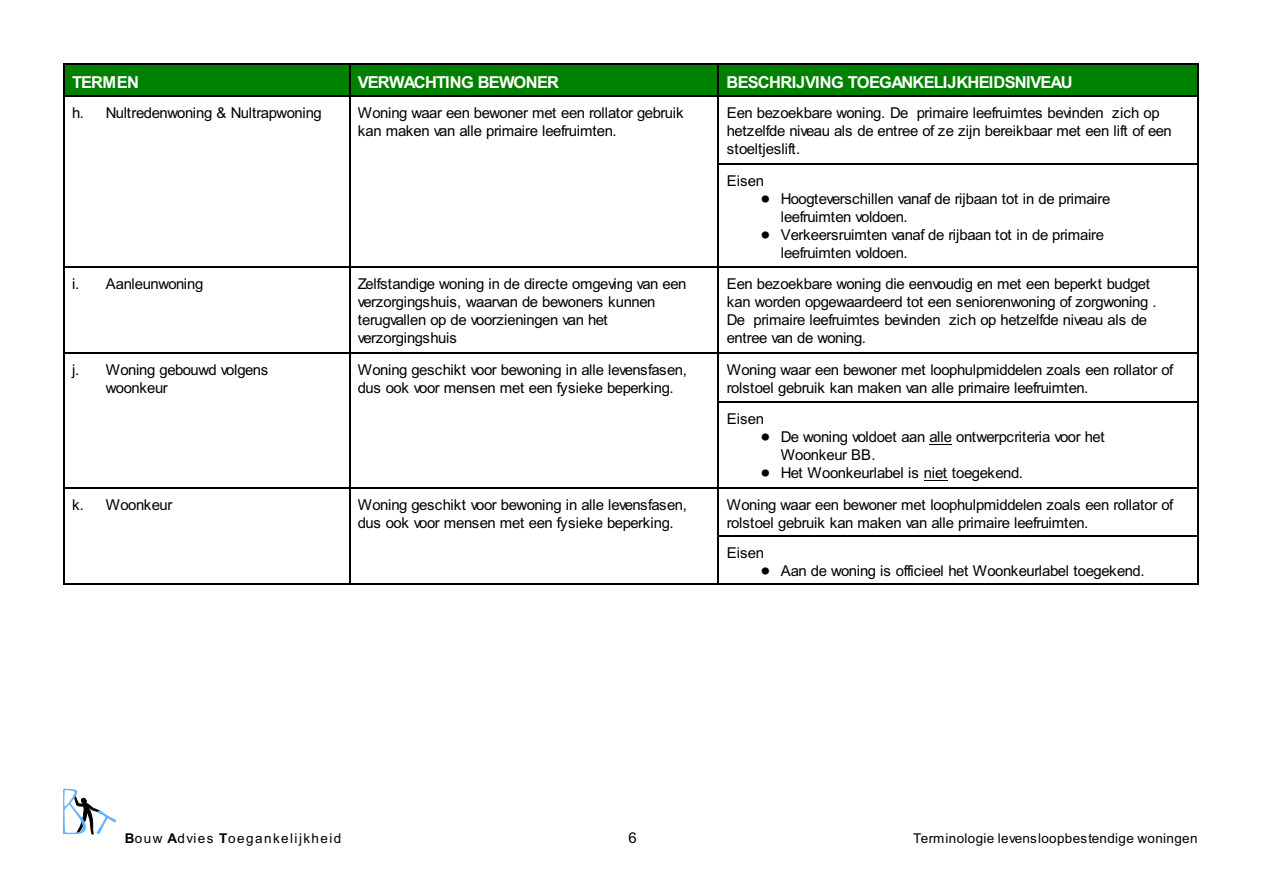
<style>
.page{position:relative;width:1263px;height:893px;background:#fff}
.page>*{position:absolute;margin:0;border:0;box-sizing:border-box;transform-origin:0 0}
.t1{font:700 16.5px "Arial";letter-spacing:-.04em;color:#fff}
.t2{font:15px/18px "Arial";letter-spacing:-.03em;color:#000}
.t3{font:13.5px "Arial";letter-spacing:.025em;color:#000}
.t4{font:13.5px "Arial";letter-spacing:.11em;color:#000}
.s1{font-weight:700}
</style>
<div class="page">
<div style="left:63px;top:63px;width:286px;height:33px;background:#008000"></div>
<hr style="left:63px;top:63px;width:1px;height:33px;background:#000">
<hr style="left:63px;top:63px;width:286px;height:1px;background:#000">
<div style="left:349px;top:63px;width:368px;height:33px;background:#008000"></div>
<hr style="left:349px;top:63px;width:1px;height:33px;background:#000">
<hr style="left:349px;top:63px;width:368px;height:1px;background:#000">
<div style="left:717px;top:63px;width:481px;height:33px;background:#008000"></div>
<hr style="left:717px;top:63px;width:2px;height:33px;background:#000">
<hr style="left:1197px;top:63px;width:1px;height:33px;background:#000">
<hr style="left:717px;top:63px;width:481px;height:1px;background:#000">
<hr style="left:63px;top:96px;width:1px;height:67px;background:#000">
<hr style="left:63px;top:96px;width:286px;height:1px;background:#000">
<hr style="left:349px;top:96px;width:1px;height:67px;background:#000">
<hr style="left:349px;top:96px;width:368px;height:1px;background:#000">
<hr style="left:717px;top:96px;width:2px;height:67px;background:#000">
<hr style="left:1197px;top:96px;width:1px;height:67px;background:#000">
<hr style="left:717px;top:96px;width:481px;height:1px;background:#000">
<hr style="left:63px;top:163px;width:1px;height:103px;background:#000">
<hr style="left:349px;top:163px;width:1px;height:103px;background:#000">
<hr style="left:717px;top:163px;width:2px;height:103px;background:#000">
<hr style="left:1197px;top:163px;width:1px;height:103px;background:#000">
<hr style="left:717px;top:163px;width:481px;height:1px;background:#000">
<hr style="left:63px;top:267px;width:1px;height:85px;background:#000">
<hr style="left:63px;top:267px;width:286px;height:1px;background:#000">
<hr style="left:349px;top:267px;width:1px;height:85px;background:#000">
<hr style="left:349px;top:267px;width:368px;height:1px;background:#000">
<hr style="left:717px;top:267px;width:2px;height:85px;background:#000">
<hr style="left:1197px;top:267px;width:1px;height:85px;background:#000">
<hr style="left:717px;top:267px;width:481px;height:1px;background:#000">
<hr style="left:63px;top:352px;width:1px;height:49px;background:#000">
<hr style="left:63px;top:352px;width:286px;height:1px;background:#000">
<hr style="left:349px;top:352px;width:1px;height:49px;background:#000">
<hr style="left:349px;top:352px;width:368px;height:1px;background:#000">
<hr style="left:717px;top:352px;width:2px;height:49px;background:#000">
<hr style="left:1197px;top:352px;width:1px;height:49px;background:#000">
<hr style="left:717px;top:352px;width:481px;height:1px;background:#000">
<hr style="left:63px;top:402px;width:1px;height:85px;background:#000">
<hr style="left:349px;top:402px;width:1px;height:85px;background:#000">
<hr style="left:717px;top:402px;width:2px;height:85px;background:#000">
<hr style="left:1197px;top:402px;width:1px;height:85px;background:#000">
<hr style="left:717px;top:402px;width:481px;height:1px;background:#000">
<hr style="left:63px;top:487px;width:1px;height:49px;background:#000">
<hr style="left:63px;top:487px;width:286px;height:1px;background:#000">
<hr style="left:349px;top:487px;width:1px;height:49px;background:#000">
<hr style="left:349px;top:487px;width:368px;height:1px;background:#000">
<hr style="left:717px;top:487px;width:2px;height:49px;background:#000">
<hr style="left:1197px;top:487px;width:1px;height:49px;background:#000">
<hr style="left:717px;top:487px;width:481px;height:1px;background:#000">
<hr style="left:63px;top:536px;width:1px;height:49px;background:#000">
<hr style="left:63px;top:583px;width:286px;height:2px;background:#000">
<hr style="left:349px;top:536px;width:1px;height:49px;background:#000">
<hr style="left:349px;top:583px;width:368px;height:2px;background:#000">
<hr style="left:717px;top:536px;width:2px;height:49px;background:#000">
<hr style="left:1197px;top:536px;width:1px;height:49px;background:#000">
<hr style="left:717px;top:536px;width:481px;height:1px;background:#000">
<hr style="left:717px;top:583px;width:481px;height:2px;background:#000">
<svg style="left:930px;top:444px;width:22px;height:1px"></svg>
<svg style="left:924px;top:480px;width:24px;height:1px"></svg>
<svg style="left:63px;top:789px;width:53px;height:45px"></svg>
<p class="t1" style="left:72px;top:76px;width:68px">TERMEN</p>
<p class="t1" style="left:358px;top:76px;width:203px">VERWACHTING BEWONER</p>
<p class="t1" style="left:726px;top:76px;width:348px">BESCHRIJVING TOEGANKELIJKHEIDSNIVEAU</p>
<p class="t2" style="left:72px;top:105px;width:251px">h. Nultredenwoning &amp; Nultrapwoning</p>
<p class="t2" style="left:358px;top:105px;width:327px">Woning waar een bewoner met een rollator gebruik kan maken van alle primaire leefruimten.</p>
<p class="t2" style="left:727px;top:105px;width:447px">Een bezoekbare woning. De primaire leefruimtes bevinden zich op hetzelfde niveau als de entree of ze zijn bereikbaar met een lift of een stoeltjeslift.</p>
<p class="t2" style="left:727px;top:173px;width:39px">Eisen</p>
<p class="t2" style="left:781px;top:191px;width:331px">Hoogteverschillen vanaf de rijbaan tot in de primaire leefruimten voldoen.<br>Verkeersruimten vanaf de rijbaan tot in de primaire leefruimten voldoen.</p>
<p class="t2" style="left:72px;top:276px;width:133px">i. Aanleunwoning</p>
<p class="t2" style="left:358px;top:276px;width:330px">Zelfstandige woning in de directe omgeving van een verzorgingshuis, waarvan de bewoners kunnen terugvallen op de voorzieningen van het verzorgingshuis</p>
<p class="t2" style="left:727px;top:276px;width:431px">Een bezoekbare woning die eenvoudig en met een beperkt budget kan worden opgewaardeerd tot een seniorenwoning of zorgwoning .<br>De primaire leefruimtes bevinden zich op hetzelfde niveau als de entree van de woning.</p>
<p class="t2" style="left:106px;top:362px;width:164px;text-indent:-34px">j. Woning gebouwd volgens woonkeur</p>
<p class="t2" style="left:358px;top:362px;width:330px">Woning geschikt voor bewoning in alle levensfasen, dus ook voor mensen met een fysieke beperking.</p>
<p class="t2" style="left:727px;top:362px;width:448px">Woning waar een bewoner met loophulpmiddelen zoals een rollator of rolstoel gebruik kan maken van alle primaire leefruimten.</p>
<p class="t2" style="left:727px;top:411px;width:39px">Eisen</p>
<p class="t2" style="left:781px;top:429px;width:325px">De woning voldoet aan alle ontwerpcriteria voor het<br>Woonkeur BB.<br>Het Woonkeurlabel is niet toegekend.</p>
<p class="t2" style="left:72px;top:497px;width:102px">k. Woonkeur</p>
<p class="t2" style="left:358px;top:497px;width:330px">Woning geschikt voor bewoning in alle levensfasen, dus ook voor mensen met een fysieke beperking.</p>
<p class="t2" style="left:727px;top:497px;width:448px">Woning waar een bewoner met loophulpmiddelen zoals een rollator of rolstoel gebruik kan maken van alle primaire leefruimten.</p>
<p class="t2" style="left:727px;top:545px;width:39px">Eisen</p>
<p class="t2" style="left:781px;top:563px;width:365px">Aan de woning is officieel het Woonkeurlabel toegekend.</p>
<p class="t4" style="left:125px;top:833px;width:218px"><span class="s1">B</span>ouw <span class="s1">A</span>dvies <span class="s1">T</span>oegankelijkheid</p>
<p class="t2" style="left:628px;top:830px;width:10px">6</p>
<p class="t3" style="left:913px;top:833px;width:286px">Terminologie levensloopbestendige woningen</p>
</div>
